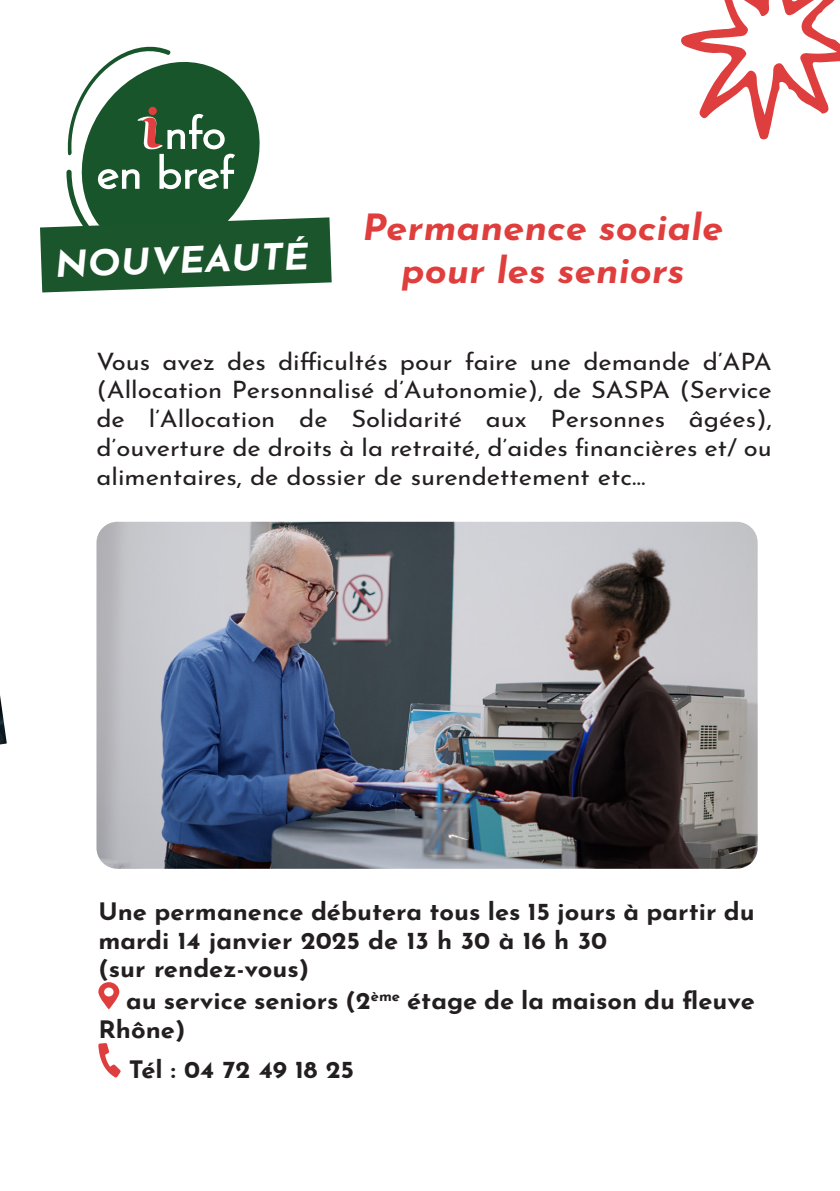
<style>
.page{position:relative;width:840px;height:1191px;background:#fff}
.page>*{position:absolute;margin:0;border:0;box-sizing:border-box;transform-origin:0 0}
.t1{font:italic 100 36px "Josefin Sans";color:#df3e3d;scale:1.07 1}
.t2{font:italic 100 36px "Josefin Sans";color:#fff;scale:1.07 1}
.t3{font:24px/28.8px "Josefin Sans";color:#231f20;text-align:justify;scale:1.06 1}
.t4{font:700 24px/28.8px "Josefin Sans";color:#231f20;scale:1.06 1}
</style>
<div class="page">
<svg style="left:0;top:695px;width:7px;height:50px"></svg>
<svg style="left:98px;top:982px;width:21px;height:27px"></svg>
<svg style="left:98px;top:1043px;width:23px;height:34px"></svg>
<img style="left:96px;top:522px;width:661px;height:346px">
<svg style="left:40px;top:46px;width:291px;height:246px"></svg>
<svg style="left:681px;top:0;width:158px;height:139px"></svg>
<p class="t2" style="left:54px;top:234px;width:239px;rotate:-2deg">NOUVEAUTÉ</p>
<p class="t1" style="left:362px;top:196px;width:338px">Permanence sociale</p>
<p class="t1" style="left:401px;top:240px;width:266px">pour les seniors</p>
<p class="t3" style="left:96px;top:344px;width:638px">Vous avez des difficultés pour faire une demande d’APA (Allocation Personnalisé d’Autonomie), de SASPA (Service de l’Allocation de Solidarité aux Personnes âgées), d’ouverture de droits à la retraité, d’aides financières et/ ou alimentaires, de dossier de surendettement etc…</p>
<p class="t4" style="left:98px;top:893px;width:620px">Une permanence débutera tous les 15 jours à partir du mardi 14 janvier 2025 de 13 h 30 à 16 h 30</p>
<p class="t4" style="left:98px;top:951px;width:200px">(sur rendez-vous)</p>
<p class="t4" style="left:98px;top:983px;width:620px;text-indent:28px">au service seniors (2<sup>ème</sup> étage de la maison du fleuve<br>Rhône)</p>
<p class="t4" style="left:129px;top:1051px;width:214px">Tél : 04 72 49 18 25</p>
</div>
